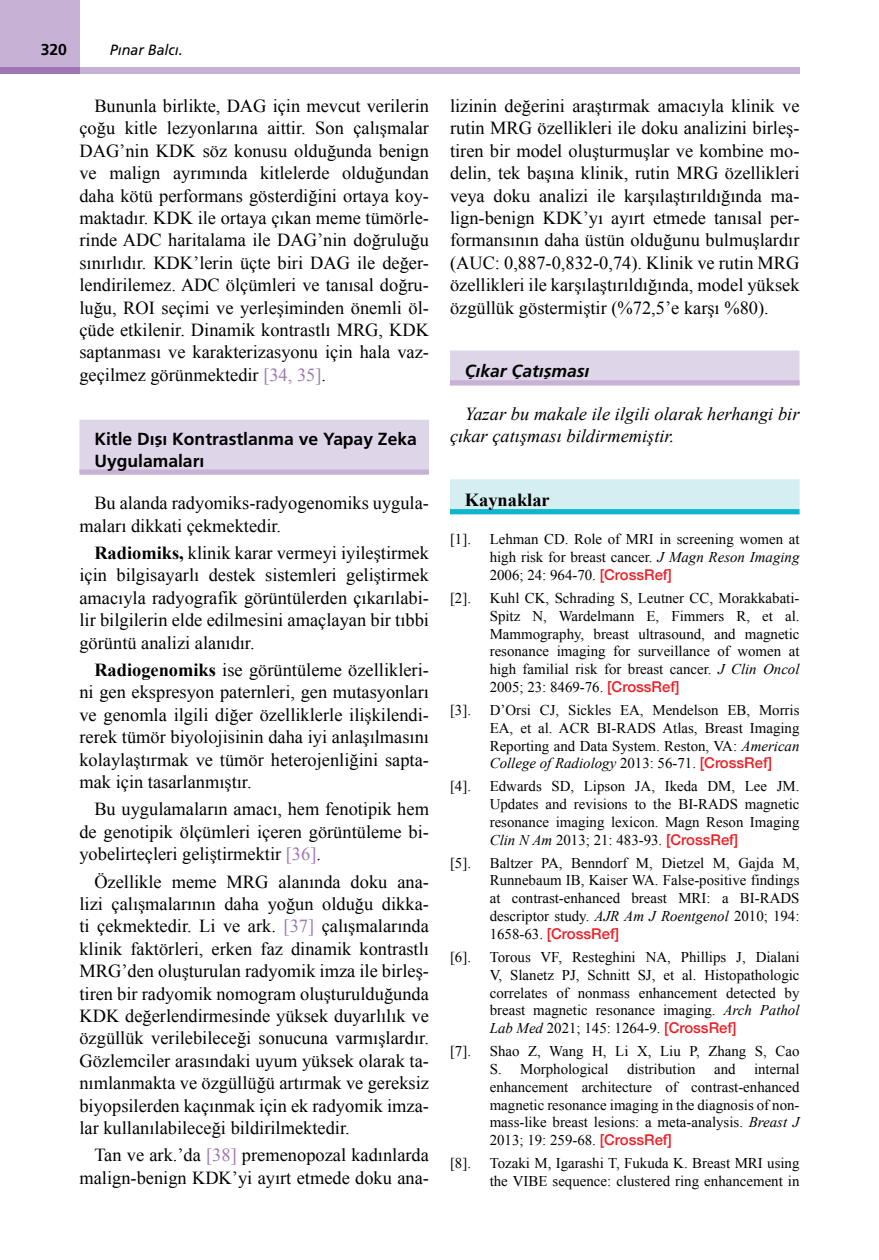
<style>
.page{position:relative;width:879px;height:1260px;background:#fff}
.page>*{position:absolute;margin:0;border:0;box-sizing:border-box;transform-origin:0 0}
.YAZI{font:18.38px/22.4px "Times New Roman";color:#000;text-align:justify}
.ÇIKAR-YAZI{font:italic 18.38px/22.4px "Times New Roman";color:#000}
.KAYNAK_BASLIK{font:700 18.38px "Times New Roman";color:#000}
.İKİ_SATIR{font:17.5px/22.1px "Frutiger Bold Tr";color:#000}
.ÇIKAR_ÇATIŞMASI{font:17.5px "Frutiger Bold Italic Tr";color:#000}
.t1{font:15.75px "Frutiger Bold Tr";color:#000}
.KAYNAKLAR{font:14.88px/17.8px "Times New Roman";color:#000;text-align:justify}
.t2{font:14.88px "Frutiger Italic Tr";color:#000;scale:.96 1}
.s1{color:#9e76b3}
.s2{font-weight:700}
.s3{font-style:italic}
.s4{font-family:"Helvetica Neue";font-weight:500;color:#ed1f26}
</style>
<div class="page">
<div style="left:79px;top:67px;width:720px;height:7px;background:#c7b2d5"></div>
<div style="left:0;top:0;width:79px;height:74px;background:#c7b2d5"></div>
<div style="left:0;top:67px;width:79px;height:7px;background:#9e76b3"></div>
<div style="left:79px;top:420px;width:350px;height:52px;background:#ded5e9"></div>
<div style="left:79px;top:469px;width:350px;height:6px;background:#c7b2d5"></div>
<div style="left:450px;top:350px;width:349px;height:35px;background:#ded5e9"></div>
<div style="left:450px;top:380px;width:349px;height:5px;background:#c7b2d5"></div>
<div style="left:450px;top:479px;width:349px;height:35px;background:#d5eef1"></div>
<div style="left:450px;top:509px;width:349px;height:5px;background:#0db6cd"></div>
<p class="t1" style="left:41px;top:40px;width:28px">320</p>
<p class="t2" style="left:110px;top:41px;width:78px">Pınar Balcı.</p>
<p class="YAZI" style="left:79px;top:94px;width:351px;text-indent:15px">Bununla birlikte, DAG için mevcut verilerin çoğu kitle lezyonlarına aittir. Son çalışmalar DAG’nin KDK söz konusu olduğunda benign ve malign ayrımında kitlelerde olduğundan daha kötü performans gösterdiğini ortaya koy&shy;maktadır. KDK ile ortaya çıkan meme tümörle&shy;rinde ADC haritalama ile DAG’nin doğruluğu sınırlıdır. KDK’lerin üçte biri DAG ile değer&shy;lendirilemez. ADC ölçümleri ve tanısal doğru&shy;luğu, ROI seçimi ve yerleşiminden önemli öl&shy;çüde etkilenir. Dinamik kontrastlı MRG, KDK saptanması ve karakterizasyonu için hala vaz&shy;geçilmez görünmektedir <span class="s1">[34, 35]</span>.</p>
<p class="İKİ_SATIR" style="left:94px;top:427px;width:324px">Kitle Dışı Kontrastlanma ve Yapay Zeka<br>Uygulamaları</p>
<p class="YAZI" style="left:79px;top:492px;width:351px;text-indent:15px">Bu alanda radyomiks-radyogenomiks uygula&shy;maları dikkati çekmektedir.</p>
<p class="YAZI" style="left:79px;top:541px;width:351px;text-indent:15px"><span class="s2">Radiomiks,</span> klinik karar vermeyi iyileştirmek için bilgisayarlı destek sistemleri geliştirmek amacıyla radyografik görüntülerden çıkarılabi&shy;lir bilgilerin elde edilmesini amaçlayan bir tıbbi görüntü analizi alanıdır.</p>
<p class="YAZI" style="left:79px;top:658px;width:351px;text-indent:15px"><span class="s2">Radiogenomiks</span> ise görüntüleme özellikleri&shy;ni gen ekspresyon paternleri, gen mutasyonları ve genomla ilgili diğer özelliklerle ilişkilendi&shy;rerek tümör biyolojisinin daha iyi anlaşılmasını kolaylaştırmak ve tümör heterojenliğini sapta&shy;mak için tasarlanmıştır.</p>
<p class="YAZI" style="left:79px;top:798px;width:351px;text-indent:15px">Bu uygulamaların amacı, hem fenotipik hem de genotipik ölçümleri içeren görüntüleme bi&shy;yobelirteçleri geliştirmektir <span class="s1">[36]</span>.</p>
<p class="YAZI" style="left:79px;top:870px;width:351px;text-indent:15px">Özellikle meme MRG alanında doku ana&shy;lizi çalışmalarının daha yoğun olduğu dikka&shy;ti çekmektedir. Li ve ark. <span class="s1">[37]</span> çalışmalarında klinik faktörleri, erken faz dinamik kontrastlı MRG’den oluşturulan radyomik imza ile birleş&shy;tiren bir radyomik nomogram oluşturulduğunda KDK değerlendirmesinde yüksek duyarlılık ve özgüllük verilebileceği sonucuna varmışlardır.<br>Gözlemciler arasındaki uyum yüksek olarak ta&shy;nımlanmakta ve özgüllüğü artırmak ve gereksiz biyopsilerden kaçınmak için ek radyomik imza&shy;lar kullanılabileceği bildirilmektedir.</p>
<p class="YAZI" style="left:79px;top:1144px;width:351px;text-align:right">Tan ve ark.’da <span class="s1">[38]</span> premenopozal kadınlarda malign-benign KDK’yi ayırt etmede doku ana-</p>
<p class="YAZI" style="left:450px;top:94px;width:351px">lizinin değerini araştırmak amacıyla klinik ve rutin MRG özellikleri ile doku analizini birleş&shy;tiren bir model oluşturmuşlar ve kombine mo&shy;delin, tek başına klinik, rutin MRG özellikleri veya doku analizi ile karşılaştırıldığında ma&shy;lign-benign KDK’yı ayırt etmede tanısal per&shy;formansının daha üstün olduğunu bulmuşlardır (AUC: 0,887-0,832-0,74). Klinik ve rutin MRG özellikleri ile karşılaştırıldığında, model yüksek özgüllük göstermiştir (%72,5’e karşı %80).</p>
<p class="ÇIKAR_ÇATIŞMASI" style="left:464px;top:361px;width:126px">Çıkar Çatışması</p>
<p class="ÇIKAR-YAZI" style="left:450px;top:402px;width:351px;text-indent:15px">Yazar bu makale ile ilgili olarak herhangi bir çıkar çatışması bildirmemiştir.</p>
<p class="KAYNAK_BASLIK" style="left:464px;top:487px;width:86px">Kaynaklar</p>
<p class="KAYNAKLAR" style="left:450px;top:530px;width:23px">[1].</p>
<p class="KAYNAKLAR" style="left:489px;top:530px;width:311px">Lehman CD. Role of MRI in screening women at high risk for breast cancer. <span class="s3">J Magn Reson Imaging </span>2006; 24: 964-70. <span class="s4">[CrossRef]</span></p>
<p class="KAYNAKLAR" style="left:450px;top:589px;width:23px">[2].</p>
<p class="KAYNAKLAR" style="left:489px;top:589px;width:311px">Kuhl CK, Schrading S, Leutner CC, Morakkabati-Spitz N, Wardelmann E, Fimmers R, et al.<br>Mammography, breast ultrasound, and magnetic resonance imaging for surveillance of women at high familial risk for breast cancer. <span class="s3">J Clin Oncol </span>2005; 23: 8469-76. <span class="s4">[CrossRef]</span></p>
<p class="KAYNAKLAR" style="left:450px;top:701px;width:23px">[3].</p>
<p class="KAYNAKLAR" style="left:489px;top:701px;width:311px">D’Orsi CJ, Sickles EA, Mendelson EB, Morris EA, et al. ACR BI-RADS Atlas, Breast Imaging Reporting and Data System. Reston, VA: <span class="s3">American College of Radiology</span> 2013: 56-71. <span class="s4">[CrossRef]</span></p>
<p class="KAYNAKLAR" style="left:450px;top:777px;width:23px">[4].</p>
<p class="KAYNAKLAR" style="left:489px;top:777px;width:311px">Edwards SD, Lipson JA, Ikeda DM, Lee JM.<br>Updates and revisions to the BI-RADS magnetic resonance imaging lexicon. Magn Reson Imaging <span class="s3">Clin N Am</span> 2013; 21: 483-93. <span class="s4">[CrossRef]</span></p>
<p class="KAYNAKLAR" style="left:450px;top:853px;width:23px">[5].</p>
<p class="KAYNAKLAR" style="left:489px;top:853px;width:311px">Baltzer PA, Benndorf M, Dietzel M, Gajda M, Runnebaum IB, Kaiser WA. False-positive findings at contrast-enhanced breast MRI: a BI-RADS descriptor study. <span class="s3">AJR Am J Roentgenol</span> 2010; 194:<br>1658-63. <span class="s4">[CrossRef]</span></p>
<p class="KAYNAKLAR" style="left:450px;top:948px;width:23px">[6].</p>
<p class="KAYNAKLAR" style="left:489px;top:948px;width:311px">Torous VF, Resteghini NA, Phillips J, Dialani V, Slanetz PJ, Schnitt SJ, et al. Histopathologic correlates of nonmass enhancement detected by breast magnetic resonance imaging. <span class="s3">Arch Pathol Lab Med</span> 2021; 145: 1264-9. <span class="s4">[CrossRef]</span></p>
<p class="KAYNAKLAR" style="left:450px;top:1042px;width:23px">[7].</p>
<p class="KAYNAKLAR" style="left:489px;top:1042px;width:311px">Shao Z, Wang H, Li X, Liu P, Zhang S, Cao S. Morphological distribution and internal enhancement architecture of contrast-enhanced magnetic resonance imaging in the diagnosis of non&shy;mass-like breast lesions: a meta-analysis. <span class="s3">Breast J </span>2013; 19: 259-68. <span class="s4">[CrossRef]</span></p>
<p class="KAYNAKLAR" style="left:450px;top:1154px;width:23px">[8].</p>
<p class="KAYNAKLAR" style="left:489px;top:1154px;width:311px">Tozaki M, Igarashi T, Fukuda K. Breast MRI using the VIBE sequence: clustered ring enhancement in</p>
</div>
